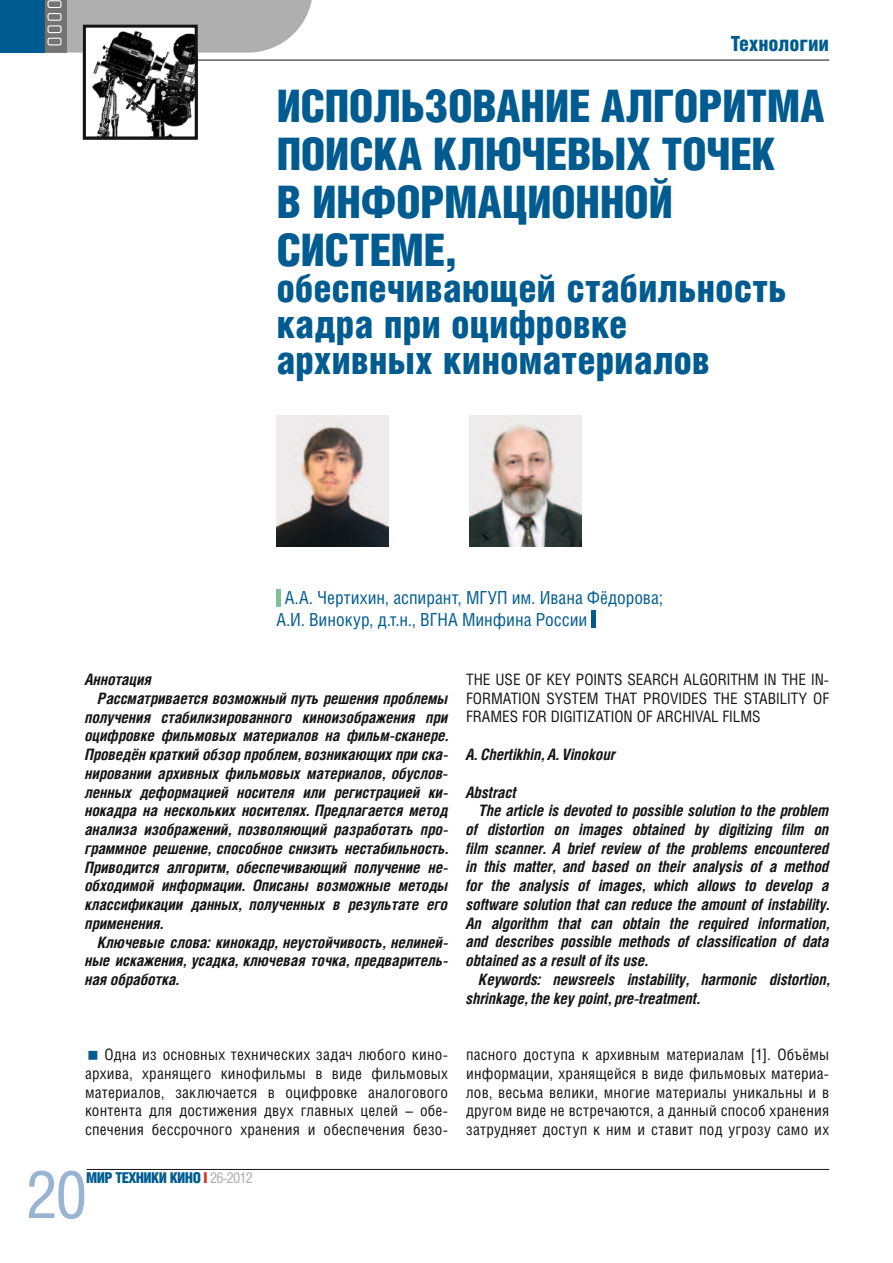
<style>
.page{position:relative;width:893px;height:1263px;background:#fff}
.page>*{position:absolute;margin:0;border:0;box-sizing:border-box;transform-origin:0 0}
.t1{font:66px "Helios Cond C";color:#99b3d3}
.t2{font:45px "Helios Cond Black C";letter-spacing:-.01em;color:#005c90}
.t3{font:45px/48px "Helios Cond Black C";letter-spacing:.015em;color:#005c90}
.t4{font:39px/36px "Helios Cond Black C";letter-spacing:-.005em;color:#005c90}
.t5{font:21px "Helios Cond Black C";color:#005c90}
.t6{font:18px/21.6px "Helios Cond C";color:#005c90}
.t7{font:italic 700 15.75px "Helios Cond C";color:#131413}
.t8{font:15.75px/18.8px "Helios Cond C";letter-spacing:.01em;color:#131413;text-align:justify}
.t9{font:15px "Helios Cond Black C";letter-spacing:-.04em;color:#005c90}
.s1{color:#dc2a1b}
.s2{font-family:"Helios Cond C";color:#afafb0}
</style>
<div class="page">
<hr style="left:87px;top:1169px;width:742px;height:1px;background:#131413">
<hr style="left:104px;top:60px;width:725px;height:1px;background:#131413">
<svg style="left:0;top:0;width:312px;height:53px;background:#90a1ab"></svg>
<img style="left:87px;top:29px;width:107px;height:106px">
<div style="left:83px;top:25px;width:115px;height:114px;border:3px solid #131413"></div>
<div style="left:276px;top:589px;width:5px;height:17px;background:#81c19a"></div>
<hr style="left:592px;top:611px;width:4px;height:17px;background:#005c90">
<img style="left:276px;top:416px;width:112px;height:131px">
<img style="left:469px;top:416px;width:112px;height:131px">
<h3 class="t5" style="left:731px;top:32px;width:100px">Технологии</h3>
<h2 class="t2" style="left:276px;top:80px;width:268px">Использование</h2>
<h2 class="t2" style="left:601px;top:80px;width:99px">алгоритм</h2>
<h2 class="t2" style="left:800px;top:80px;width:24px">а</h2>
<h2 class="t2" style="left:276px;top:128px;width:49px">поиск</h2>
<h2 class="t3" style="left:276px;top:129px;width:476px;text-indent:122px">а ключевых точек в информационно</h2>
<h2 class="t2" style="left:648px;top:176px;width:26px">й</h2>
<h2 class="t2" style="left:276px;top:224px;width:25px">системе</h2>
<h2 class="t2" style="left:444px;top:224px;width:16px">,</h2>
<h3 class="t4" style="left:276px;top:269px;width:512px">обеспечивающей стабильность кадра при оцифровке архивных киноматериалов</h3>
<p class="t6" style="left:276px;top:586px;width:388px;text-indent:8px">А.А. ЧЕРТИХИН, АСПИРАНТ, МГУП ИМ. ИВАНА ФЁДОРОВА;<br>А.И. ВИНОКУР, Д.Т.Н., ВГНА МИНФИНА РОССИИ</p>
<p class="t7" style="left:85px;top:670px;width:68px">Аннотация</p>
<p class="t7" style="left:98px;top:689px;width:352px">Рассматривается возможный путь решения проблемы</p>
<p class="t7" style="left:85px;top:707px;width:365px">получения стабилизированного киноизображения при</p>
<p class="t7" style="left:85px;top:726px;width:365px">оцифровке фильмовых материалов на фильм-сканере.</p>
<p class="t7" style="left:85px;top:745px;width:365px">Проведён краткий обзор проблем, возникающих при ска-</p>
<p class="t7" style="left:85px;top:764px;width:365px">нировании архивных фильмовых материалов, обуслов-</p>
<p class="t7" style="left:85px;top:782px;width:365px">ленных деформацией носителя или регистрацией ки-</p>
<p class="t7" style="left:85px;top:801px;width:365px">нокадра на нескольких носителях. Предлагается метод</p>
<p class="t7" style="left:85px;top:820px;width:365px">анализа изображений, позволяющий разработать про-</p>
<p class="t7" style="left:85px;top:839px;width:365px">граммное решение, способное снизить нестабильность.</p>
<p class="t7" style="left:85px;top:857px;width:365px">Приводится алгоритм, обеспечивающий получение не-</p>
<p class="t7" style="left:85px;top:876px;width:365px">обходимой информации. Описаны возможные методы</p>
<p class="t7" style="left:85px;top:895px;width:365px">классификации данных, полученных в результате его</p>
<p class="t7" style="left:85px;top:914px;width:80px">применения.</p>
<p class="t7" style="left:98px;top:932px;width:352px">Ключевые слова: кинокадр, неустойчивость, нелиней-</p>
<p class="t7" style="left:85px;top:951px;width:365px">ные искажения, усадка, ключевая точка, предваритель-</p>
<p class="t7" style="left:85px;top:970px;width:95px">ная обработка.</p>
<p class="t8" style="left:466px;top:670px;width:365px;text-align:left">THE USE OF KEY POINTS SEARCH ALGORITHM IN THE IN-<br>FORMATI ON SYSTEM THAT PROVIDES THE STABILITY OF<br>FRAMES FOR DIGITIZATI</p>
<p class="t8" style="left:614px;top:707px;width:148px">ON OF ARCHIVAL FILMS</p>
<p class="t7" style="left:466px;top:745px;width:151px">A. Chertikhin, A. Vinokour</p>
<p class="t7" style="left:466px;top:782px;width:52px">Abstraсt</p>
<p class="t7" style="left:479px;top:801px;width:352px">The article is devoted to possible solution to the problem</p>
<p class="t7" style="left:466px;top:820px;width:365px">of distortion on images obtained by digitizing film on</p>
<p class="t7" style="left:466px;top:839px;width:364px">film scanner. A brief review of the problems encountered</p>
<p class="t7" style="left:466px;top:857px;width:365px">in this matter, and based on their analysis of a method</p>
<p class="t7" style="left:466px;top:876px;width:365px">for the analysis of images, which allows to develop a</p>
<p class="t7" style="left:466px;top:895px;width:365px">software solution that can reduce the amount of instability.</p>
<p class="t7" style="left:466px;top:914px;width:365px">An algorithm that can obtain the required information,</p>
<p class="t7" style="left:466px;top:932px;width:365px">and describes possible methods of classification of data</p>
<p class="t7" style="left:466px;top:951px;width:183px">obtained as a result of its use.</p>
<p class="t7" style="left:479px;top:970px;width:352px">Keywords: newsreels instability, harmonic distortion,</p>
<p class="t7" style="left:466px;top:989px;width:235px">shrinkage, the key point, pre-treatment.</p>
<p class="t8" style="left:85px;top:1045px;width:365px;text-indent:19px">ОДНА ИЗ ОСНОВНЫХ ТЕХНИЧЕСКИХ ЗАДАЧ ЛЮБОГО КИНО-АРХИВА, ХРАНЯЩЕГО КИНОФИЛЬМЫ В ВИДЕ ФИЛЬМОВЫХ МАТЕРИАЛОВ, ЗАКЛЮЧАЕТСЯ В ОЦИФРОВКЕ АНАЛОГОВОГО КОНТЕНТА ДЛЯ ДОСТИЖЕНИЯ ДВУХ ГЛАВНЫХ ЦЕЛЕЙ – ОБЕ-СПЕЧЕНИЯ БЕССРОЧНОГО ХРАНЕНИЯ И ОБЕСПЕЧЕНИЯ БЕЗО-</p>
<p class="t8" style="left:466px;top:1045px;width:365px">ПАСНОГО ДОСТУПА К АРХИВНЫМ МАТЕРИАЛАМ [1]. ОБЪЁМЫ ИНФОРМАЦИИ, ХРАНЯЩЕЙСЯ В ВИДЕ ФИЛЬМОВЫХ МАТЕРИА-ЛОВ, ВЕСЬМА ВЕЛИКИ, МНОГИЕ МАТЕРИАЛЫ УНИКАЛЬНЫ И В ДРУГОМ ВИДЕ НЕ ВСТРЕЧАЮТСЯ, А ДАННЫЙ СПОСОБ ХРАНЕНИЯ ЗАТРУДНЯЕТ ДОСТУП К НИМ И СТАВИТ ПОД УГРОЗУ САМО ИХ</p>
<h1 class="t1" style="left:26px;top:1155px;width:63px">20</h1>
<p class="t9" style="left:86px;top:1169px;width:168px">МИР ТЕХНИКИ КИНО <span class="s1">I</span> <span class="s2">26-2012</span></p>
</div>
